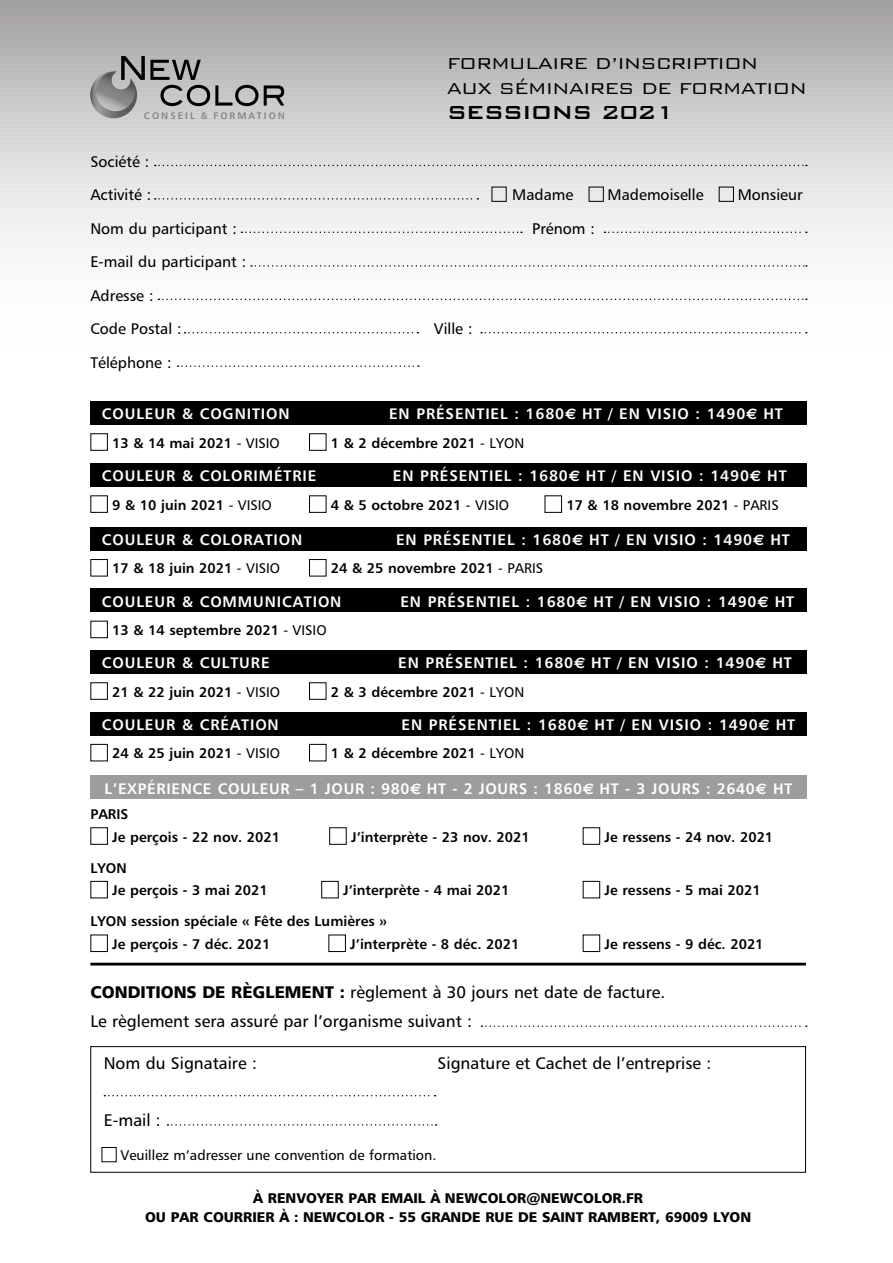
<style>
.page{position:relative;width:893px;height:1263px;background:#fff}
.page>*{position:absolute;margin:0;border:0;box-sizing:border-box;transform-origin:0 0}
.t1{font:500 25.2px "Bank Gothic BT";letter-spacing:-.05em;color:#000}
.t2{font:300 21px/25.2px "Bank Gothic BT";letter-spacing:-.05em;color:#000}
.t3{font:16.8px/29.2px "Humanist 777 BT Roman B";color:#000}
.t4{font:15.45px/33.5px "Humanist 777 BT Roman B";color:#000}
.t5{font:15.3px "Humanist 777 BT Bold B";letter-spacing:.055em;color:#fff}
.t6{font:14.1px/22.6px "Humanist 777 BT Bold B";color:#000}
.t7{font:14.1px/19.4px "Humanist 777 BT Black B";color:#000;text-align:center}
.t8{font:14.1px "Humanist 777 BT Roman B";color:#000}
.t9{font:9.6px "Humanist 777 BT Bold B";letter-spacing:.21em;color:#878787}
.s1{font-family:"Euro Sans Std";font-weight:700}
.s2{font-family:"Humanist 777 BT Roman B"}
.s3{font-family:"Humanist 777 BT Black B"}
</style>
<div class="page">
<img style="left:0;top:0;width:893px;height:1173px">
<div style="left:90px;top:401px;width:717px;height:24px;background:#000"></div>
<div style="left:90px;top:776px;width:717px;height:23px;background:#9d9d9c"></div>
<div style="left:90px;top:433px;width:18px;height:18px;border:1px solid #000"></div>
<div style="left:309px;top:433px;width:17px;height:18px;border:1px solid #000"></div>
<div style="left:90px;top:827px;width:18px;height:18px;border:1px solid #000"></div>
<div style="left:329px;top:827px;width:18px;height:18px;border:1px solid #000"></div>
<div style="left:583px;top:827px;width:17px;height:18px;border:1px solid #000"></div>
<div style="left:90px;top:881px;width:18px;height:17px;border:1px solid #000"></div>
<div style="left:321px;top:881px;width:18px;height:17px;border:1px solid #000"></div>
<div style="left:583px;top:881px;width:17px;height:17px;border:1px solid #000"></div>
<div style="left:90px;top:934px;width:18px;height:18px;border:1px solid #000"></div>
<div style="left:328px;top:934px;width:18px;height:18px;border:1px solid #000"></div>
<div style="left:583px;top:934px;width:17px;height:18px;border:1px solid #000"></div>
<div style="left:90px;top:527px;width:717px;height:23px;background:#000"></div>
<div style="left:90px;top:559px;width:18px;height:17px;border:1px solid #000"></div>
<div style="left:309px;top:559px;width:17px;height:17px;border:1px solid #000"></div>
<div style="left:90px;top:589px;width:717px;height:23px;background:#000"></div>
<div style="left:90px;top:621px;width:18px;height:17px;border:1px solid #000"></div>
<div style="left:90px;top:650px;width:717px;height:24px;background:#000"></div>
<div style="left:90px;top:682px;width:18px;height:18px;border:1px solid #000"></div>
<div style="left:309px;top:682px;width:17px;height:18px;border:1px solid #000"></div>
<div style="left:90px;top:463px;width:717px;height:24px;background:#000"></div>
<div style="left:90px;top:495px;width:18px;height:18px;border:1px solid #000"></div>
<div style="left:309px;top:495px;width:17px;height:18px;border:1px solid #000"></div>
<div style="left:544px;top:495px;width:18px;height:18px;border:1px solid #000"></div>
<div style="left:90px;top:712px;width:717px;height:23px;background:#000"></div>
<div style="left:90px;top:744px;width:18px;height:17px;border:1px solid #000"></div>
<div style="left:309px;top:744px;width:17px;height:17px;border:1px solid #000"></div>
<svg style="left:155px;top:165px;width:652px;height:1px"></svg>
<svg style="left:155px;top:198px;width:323px;height:2px"></svg>
<svg style="left:241px;top:232px;width:281px;height:1px"></svg>
<svg style="left:251px;top:265px;width:556px;height:2px"></svg>
<svg style="left:159px;top:299px;width:648px;height:1px"></svg>
<svg style="left:184px;top:332px;width:234px;height:1px"></svg>
<svg style="left:178px;top:365px;width:241px;height:2px"></svg>
<svg style="left:481px;top:332px;width:326px;height:1px"></svg>
<svg style="left:604px;top:232px;width:203px;height:1px"></svg>
<div style="left:491px;top:187px;width:16px;height:15px;border:1px solid #000"></div>
<div style="left:589px;top:187px;width:15px;height:15px;border:1px solid #000"></div>
<div style="left:719px;top:187px;width:15px;height:15px;border:1px solid #000"></div>
<div style="left:90px;top:1046px;width:716px;height:126px;border:1px solid #000"></div>
<svg style="left:104px;top:1095px;width:332px;height:1px"></svg>
<svg style="left:167px;top:1124px;width:270px;height:1px"></svg>
<svg style="left:481px;top:1025px;width:326px;height:2px"></svg>
<svg style="left:90px;top:56px;width:194px;height:62px;background:#a3a1a3"></svg>
<hr style="left:90px;top:963px;width:716px;height:2px;background:#000">
<p class="t9" style="left:144px;top:109px;width:143px">CONSEIL &amp; FORMATION</p>
<p class="t4" style="left:90px;top:145px;width:62px">Société :<br>Activité :</p>
<h2 class="t2" style="left:447px;top:50px;width:362px">FORMULAIRE D’INSCRIPTION<br>AUX SÉMINAIRES DE FORMATION</h2>
<h1 class="t1" style="left:447px;top:99px;width:230px">SESSIONS 2021</h1>
<p class="t4" style="left:512px;top:178px;width:63px">Madame</p>
<p class="t4" style="left:608px;top:178px;width:97px">Mademoiselle</p>
<p class="t4" style="left:738px;top:178px;width:67px">Monsieur</p>
<p class="t4" style="left:90px;top:211px;width:148px">Nom du participant :</p>
<p class="t4" style="left:532px;top:211px;width:64px">Prénom :</p>
<p class="t4" style="left:90px;top:245px;width:157px">E-mail du participant :<br>Adresse :<br>Code Postal :</p>
<p class="t4" style="left:434px;top:312px;width:40px">Ville :</p>
<p class="t4" style="left:90px;top:345px;width:83px">Téléphone :</p>
<p class="t5" style="left:102px;top:404px;width:189px">COULEUR &amp; COGNITION</p>
<p class="t5" style="left:389px;top:404px;width:395px">EN PRÉSENTIEL : 1680<span class="s1">€</span> HT / EN VISIO : 1490<span class="s1">€</span> HT</p>
<p class="t6" style="left:112px;top:431px;width:169px">13 &amp; 14 mai 2021 <span class="s2">- VISIO</span></p>
<p class="t6" style="left:331px;top:431px;width:195px">1 &amp; 2 décembre 2021 <span class="s2">- LYON</span></p>
<p class="t5" style="left:102px;top:466px;width:216px">COULEUR &amp; COLORIMÉTRIE</p>
<p class="t5" style="left:393px;top:466px;width:395px">EN PRÉSENTIEL : 1680<span class="s1">€</span> HT / EN VISIO : 1490<span class="s1">€</span> HT</p>
<p class="t6" style="left:112px;top:493px;width:161px">9 &amp; 10 juin 2021 <span class="s2">- VISIO</span></p>
<p class="t6" style="left:331px;top:493px;width:180px">4 &amp; 5 octobre 2021 <span class="s2">- VISIO</span></p>
<p class="t6" style="left:566px;top:493px;width:214px">17 &amp; 18 novembre 2021 <span class="s2">- PARIS</span></p>
<p class="t5" style="left:102px;top:530px;width:202px">COULEUR &amp; COLORATION</p>
<p class="t5" style="left:396px;top:530px;width:395px">EN PRÉSENTIEL : 1680<span class="s1">€</span> HT / EN VISIO : 1490<span class="s1">€</span> HT</p>
<p class="t6" style="left:112px;top:557px;width:169px">17 &amp; 18 juin 2021 <span class="s2">- VISIO</span></p>
<p class="t6" style="left:331px;top:557px;width:214px">24 &amp; 25 novembre 2021 <span class="s2">- PARIS</span></p>
<p class="t5" style="left:102px;top:592px;width:241px">COULEUR &amp; COMMUNICATION</p>
<p class="t5" style="left:400px;top:592px;width:395px">EN PRÉSENTIEL : 1680<span class="s1">€</span> HT / EN VISIO : 1490<span class="s1">€</span> HT</p>
<p class="t6" style="left:112px;top:618px;width:216px">13 &amp; 14 septembre 2021 <span class="s2">- VISIO</span></p>
<p class="t5" style="left:102px;top:653px;width:169px">COULEUR &amp; CULTURE</p>
<p class="t5" style="left:398px;top:653px;width:395px">EN PRÉSENTIEL : 1680<span class="s1">€</span> HT / EN VISIO : 1490<span class="s1">€</span> HT</p>
<p class="t6" style="left:112px;top:680px;width:169px">21 &amp; 22 juin 2021 <span class="s2">- VISIO</span></p>
<p class="t6" style="left:331px;top:680px;width:195px">2 &amp; 3 décembre 2021 <span class="s2">- LYON</span></p>
<p class="t5" style="left:102px;top:715px;width:178px">COULEUR &amp; CRÉATION</p>
<p class="t5" style="left:401px;top:715px;width:395px">EN PRÉSENTIEL : 1680<span class="s1">€</span> HT / EN VISIO : 1490<span class="s1">€</span> HT</p>
<p class="t6" style="left:112px;top:742px;width:169px">24 &amp; 25 juin 2021 <span class="s2">- VISIO</span></p>
<p class="t6" style="left:331px;top:742px;width:195px">1 &amp; 2 décembre 2021 <span class="s2">- LYON</span></p>
<p class="t5" style="left:105px;top:779px;width:689px">L’EXPÉRIENCE COULEUR – 1 JOUR : 980<span class="s1">€</span> HT - 2 JOURS : 1860<span class="s1">€</span> HT - 3 JOURS : 2640<span class="s1">€</span> HT</p>
<p class="t6" style="left:112px;top:802px;width:169px;text-indent:-22px">PARIS<br>Je perçois - 22 nov. 2021</p>
<p class="t6" style="left:351px;top:825px;width:180px">J’interprète - 23 nov. 2021</p>
<p class="t6" style="left:605px;top:825px;width:170px">Je ressens - 24 nov. 2021</p>
<p class="t6" style="left:112px;top:856px;width:157px;text-indent:-22px">LYON<br>Je perçois - 3 mai 2021</p>
<p class="t6" style="left:343px;top:879px;width:168px">J’interprète - 4 mai 2021</p>
<p class="t6" style="left:605px;top:879px;width:158px">Je ressens - 5 mai 2021</p>
<p class="t6" style="left:112px;top:909px;width:276px;text-indent:-22px">LYON session spéciale « Fête des Lumières »<br>Je perçois - 7 déc. 2021</p>
<p class="t6" style="left:350px;top:932px;width:171px">J’interprète - 8 déc. 2021</p>
<p class="t6" style="left:605px;top:932px;width:161px">Je ressens - 9 déc. 2021</p>
<p class="t3" style="left:90px;top:977px;width:576px"><span class="s3">CONDITIONS DE RÈGLEMENT :</span> règlement à 30 jours net date de facture.<br>Le règlement sera assuré par l’organisme suivant :</p>
<p class="t3" style="left:104px;top:1048px;width:155px">Nom du Signataire :</p>
<p class="t3" style="left:438px;top:1048px;width:275px">Signature et Cachet de l’entreprise :</p>
<p class="t3" style="left:104px;top:1105px;width:59px">E-mail :</p>
<p class="t8" style="left:121px;top:1147px;width:317px">Veuillez m’adresser une convention de formation.</p>
<p class="t7" style="left:145px;top:1188px;width:608px">À RENVOYER PAR EMAIL À NEWCOLOR@NEWCOLOR.FR<br>OU PAR COURRIER À : NEWCOLOR - 55 GRANDE RUE DE SAINT RAMBERT, 69009 LYON</p>
</div>
